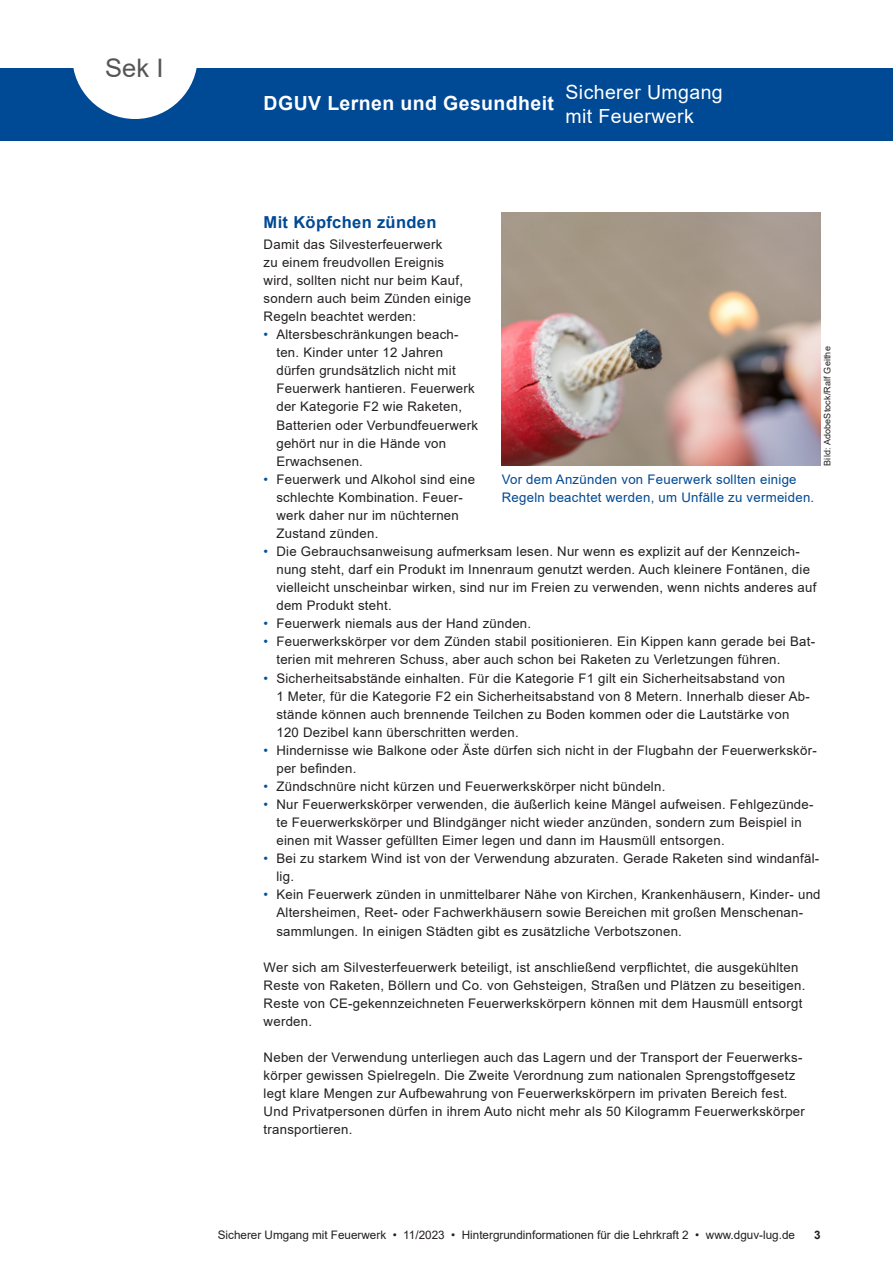
<style>
.page{position:relative;width:893px;height:1263px;background:#fff}
.page>*{position:absolute;margin:0;border:0;box-sizing:border-box;transform-origin:0 0}
.t1{font:25.5px "Arial";color:#555}
.t2{font:19.5px/23.4px "Arial";letter-spacing:.02em;color:#fff}
.t3{font:700 19.5px "Arial";letter-spacing:.02em;color:#fff}
.Zwischenueberschrift{font:700 16.5px "Arial";letter-spacing:.02em;color:#004994}
.Fliesstext_Aufzaehlu{font:13.2px/18px "Arial";letter-spacing:.02em;color:#231f20}
.Fliesstext{font:13.2px/18px "Arial";letter-spacing:.02em;color:#231f20}
.BU{font:13.2px/18px "Arial";letter-spacing:.02em;color:#004994}
.t4{font:11.7px "Arial";color:#231f20}
.t5{font:700 11.7px "Arial";color:#231f20}
.Bildnachweis{font:9px "Arial";letter-spacing:.015em;color:#231f20}
.s1{color:#01519b}
</style>
<div class="page">
<div style="left:0;top:68px;width:893px;height:72px;background:#004994"></div>
<svg style="left:73px;top:68px;width:124px;height:51px"></svg>
<img style="left:502px;top:213px;width:319px;height:253px">
<h1 class="t1" style="left:105px;top:50px;width:60px">Sek I</h1>
<h2 class="t3" style="left:264px;top:89px;width:292px">DGUV Lernen und Gesundheit</h2>
<h2 class="t2" style="left:566px;top:81px;width:159px">Sicherer Umgang mit Feuerwerk</h2>
<p class="Zwischenueberschrift" style="left:264px;top:210px;width:174px">Mit Köpfchen zünden</p>
<p class="Fliesstext" style="left:264px;top:235px;width:209px">Damit das Silvesterfeuerwerk<br>zu einem freudvollen Ereignis wird, sollten nicht nur beim Kauf, sondern auch beim Zünden einige<br>Regeln beachtet werden:</p>
<p class="Fliesstext_Aufzaehlu" style="left:276px;top:325px;width:203px;text-indent:-13px"><span class="s1">•</span> Altersbeschränkungen beach&shy;ten. Kinder unter 12 Jahren dürfen grundsätzlich nicht mit<br>Feuerwerk hantieren. Feuerwerk der Kategorie F2 wie Raketen,<br>Batterien oder Verbundfeuerwerk gehört nur in die Hände von<br>Erwachsenen.</p>
<p class="Fliesstext_Aufzaehlu" style="left:276px;top:470px;width:200px;text-indent:-13px"><span class="s1">•</span> Feuerwerk und Alkohol sind eine schlechte Kombination. Feuer&shy;werk daher nur im nüchternen<br>Zustand zünden.</p>
<p class="Fliesstext_Aufzaehlu" style="left:276px;top:542px;width:541px;text-indent:-13px"><span class="s1">•</span> Die Gebrauchsanweisung aufmerksam lesen. Nur wenn es explizit auf der Kennzeich&shy;nung steht, darf ein Produkt im Innenraum genutzt werden. Auch kleinere Fontänen, die vielleicht unscheinbar wirken, sind nur im Freien zu verwenden, wenn nichts anderes auf dem Produkt steht.</p>
<p class="Fliesstext_Aufzaehlu" style="left:264px;top:615px;width:269px"><span class="s1">•</span> Feuerwerk niemals aus der Hand zünden.</p>
<p class="Fliesstext_Aufzaehlu" style="left:276px;top:633px;width:540px;text-indent:-13px"><span class="s1">•</span> Feuerwerkskörper vor dem Zünden stabil positionieren. Ein Kippen kann gerade bei Bat&shy;terien mit mehreren Schuss, aber auch schon bei Raketen zu Verletzungen führen.</p>
<p class="Fliesstext_Aufzaehlu" style="left:276px;top:669px;width:535px;text-indent:-13px"><span class="s1">•</span> Sicherheitsabstände einhalten. Für die Kategorie F1 gilt ein Sicherheitsabstand von<br>1 Meter, für die Kategorie F2 ein Sicherheitsabstand von 8 Metern. Innerhalb dieser Ab&shy;stände können auch brennende Teilchen zu Boden kommen oder die Lautstärke von 120 Dezibel kann überschritten werden.</p>
<p class="Fliesstext_Aufzaehlu" style="left:276px;top:741px;width:542px;text-indent:-13px"><span class="s1">•</span> Hindernisse wie Balkone oder Äste dürfen sich nicht in der Flugbahn der Feuerwerkskör&shy;per befinden.</p>
<p class="Fliesstext_Aufzaehlu" style="left:264px;top:777px;width:403px"><span class="s1">•</span> Zündschnüre nicht kürzen und Feuerwerkskörper nicht bündeln.</p>
<p class="Fliesstext_Aufzaehlu" style="left:276px;top:795px;width:539px;text-indent:-13px"><span class="s1">•</span> Nur Feuerwerkskörper verwenden, die äußerlich keine Mängel aufweisen. Fehlgezünde&shy;te Feuerwerkskörper und Blindgänger nicht wieder anzünden, sondern zum Beispiel in einen mit Wasser gefüllten Eimer legen und dann im Hausmüll entsorgen.</p>
<p class="Fliesstext_Aufzaehlu" style="left:276px;top:849px;width:544px;text-indent:-13px"><span class="s1">•</span> Bei zu starkem Wind ist von der Verwendung abzuraten. Gerade Raketen sind windanfäl&shy;lig.</p>
<p class="Fliesstext_Aufzaehlu" style="left:276px;top:886px;width:546px;text-indent:-13px"><span class="s1">•</span> Kein Feuerwerk zünden in unmittelbarer Nähe von Kirchen, Krankenhäusern, Kinder- und<br>Altersheimen, Reet- oder Fachwerkhäusern sowie Bereichen mit großen Menschenan&shy;sammlungen. In einigen Städten gibt es zusätzliche Verbotszonen.</p>
<p class="Fliesstext" style="left:264px;top:958px;width:543px">Wer sich am Silvesterfeuerwerk beteiligt, ist anschließend verpflichtet, die ausgekühlten Reste von Raketen, Böllern und Co. von Gehsteigen, Straßen und Plätzen zu beseitigen.<br>Reste von CE-gekennzeichneten Feuerwerkskörpern können mit dem Hausmüll entsorgt werden.</p>
<p class="Fliesstext" style="left:264px;top:1048px;width:543px">Neben der Verwendung unterliegen auch das Lagern und der Transport der Feuerwerks&shy;körper gewissen Spielregeln. Die Zweite Verordnung zum nationalen Sprengstoffgesetz legt klare Mengen zur Aufbewahrung von Feuerwerkskörpern im privaten Bereich fest.<br>Und Privatpersonen dürfen in ihrem Auto nicht mehr als 50 Kilogramm Feuerwerkskörper transportieren.</p>
<p class="Bildnachweis" style="left:821px;top:466px;width:121px;rotate:-90deg">Bild: AdobeStock/Ralf Geithe</p>
<p class="BU" style="left:502px;top:470px;width:314px">Vor dem Anzünden von Feuerwerk sollten einige<br>Regeln beachtet werden, um Unfälle zu vermeiden.</p>
<p class="t4" style="left:218px;top:1227px;width:579px">Sicherer Umgang mit Feuerwerk • 11/2023 • Hintergrundinformationen für die Lehrkraft 2 • www.dguv-lug.de</p>
<p class="t5" style="left:814px;top:1227px;width:8px">3</p>
</div>
